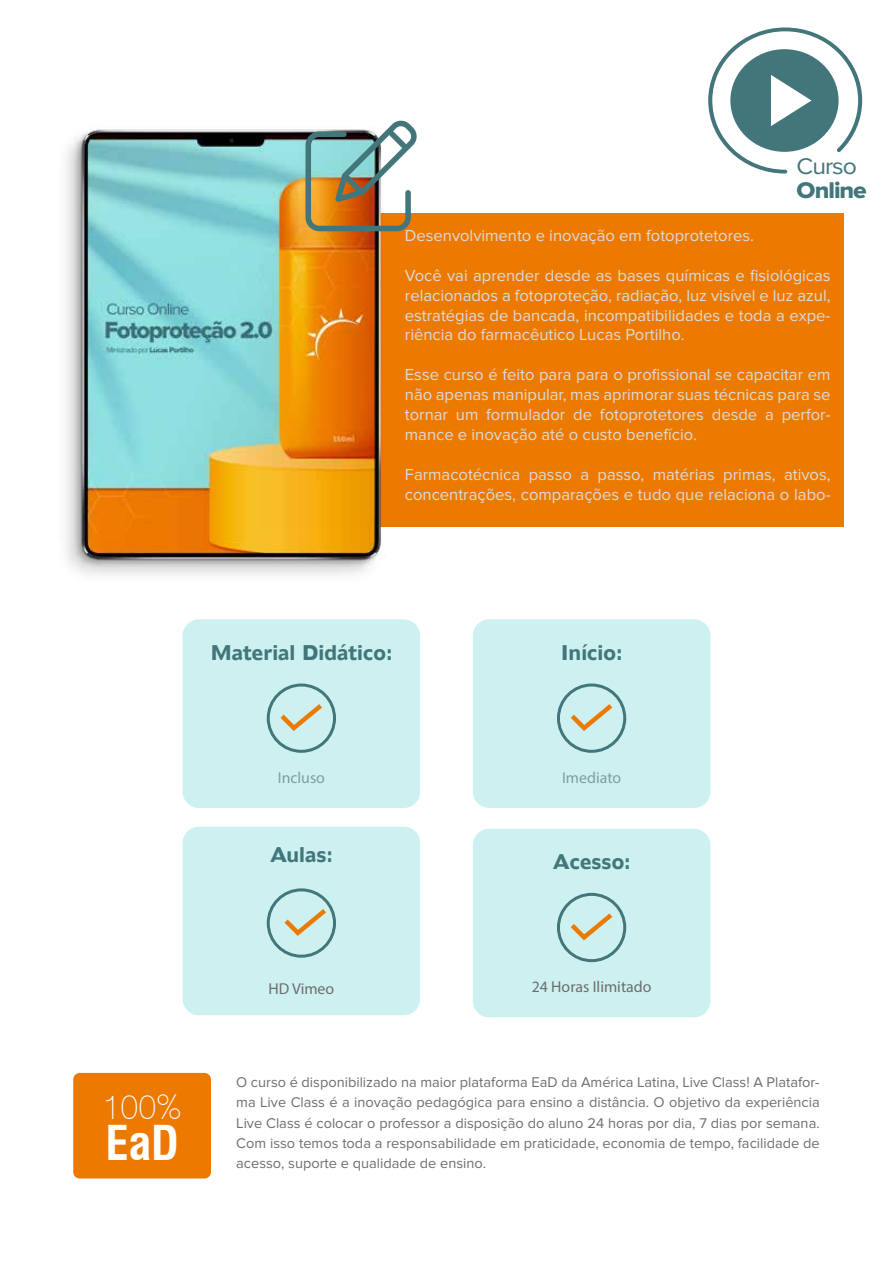
<style>
.page{position:relative;width:893px;height:1263px;background:#fff}
.page>*{position:absolute;margin:0;border:0;box-sizing:border-box;transform-origin:0 0}
.t1{font:700 condensed 46.8px "Swiss 721 BT";color:#fff}
.t2{font:100 34.35px "Swiss 721 BT";color:#fff}
.t3{font:23.55px "Proxima Nova Extrabld";letter-spacing:-.04em;color:#42767b;scale:1.05 1}
.t4{font:23.55px "Proxima Nova";letter-spacing:-.04em;color:#42767b;scale:1.05 1}
.t5{font:19.05px "Humanist 970 BT Bold C";letter-spacing:-.035em;color:#42767b;scale:.9 1}
.t6{font:16.65px/20px "Proxima Nova";color:#dbdbdc;text-align:justify}
.t7{font:15.9px "Myriad Pro";color:#6e6c6c}
.t8{font:14.55px/20.4px "Proxima Nova";color:#6d6e70;text-align:justify}
</style>
<div class="page">
<div style="left:183px;top:619px;width:237px;height:189px;background:#cdf1f1;border-radius:16px"></div>
<div style="left:473px;top:619px;width:237px;height:189px;background:#cdf1f1;border-radius:16px"></div>
<div style="left:267px;top:683px;width:69px;height:70px;border:3px solid #42767b;border-radius:50%"></div>
<svg style="left:280px;top:699px;width:47px;height:32px"></svg>
<div style="left:557px;top:683px;width:69px;height:70px;border:3px solid #42767b;border-radius:50%"></div>
<svg style="left:566px;top:699px;width:47px;height:32px"></svg>
<div style="left:473px;top:829px;width:237px;height:188px;background:#cdf1f1;border-radius:16px"></div>
<div style="left:557px;top:893px;width:69px;height:69px;border:3px solid #42767b;border-radius:50%"></div>
<svg style="left:570px;top:913px;width:43px;height:28px"></svg>
<div style="left:183px;top:827px;width:237px;height:188px;background:#cdf1f1;border-radius:16px"></div>
<div style="left:267px;top:888px;width:69px;height:70px;border:3px solid #42767b;border-radius:50%"></div>
<svg style="left:284px;top:904px;width:47px;height:35px"></svg>
<div style="left:73px;top:1073px;width:138px;height:105px;background:#ed7a00;border-radius:7px"></div>
<svg style="left:708px;top:27px;width:154px;height:147px"></svg>
<div style="left:261px;top:214px;width:583px;height:313px;background:#ed7a00"></div>
<img style="left:66px;top:129px;width:329px;height:446px">
<svg style="left:305px;top:120px;width:113px;height:111px"></svg>
<h3 class="t4" style="left:797px;top:152px;width:59px">Curso</h3>
<h3 class="t3" style="left:797px;top:176px;width:68px">Online</h3>
<p class="t6" style="left:405px;top:226px;width:351px">Desenvolvimento e inovação em fotoprotetores.</p>
<p class="t6" style="left:405px;top:265px;width:427px">Você vai aprender desde as bases químicas e fisiológicas relacionados a fotoproteção, radiação, luz visível e luz azul, estratégias de bancada, incompatibilidades e toda a expe&shy;riência do farmacêutico Lucas Portilho.</p>
<p class="t6" style="left:405px;top:365px;width:427px">Esse curso é feito para para o profissional se capacitar em não apenas manipular, mas aprimorar suas técnicas para se tornar um formulador de fotoprotetores desde a perfor&shy;mance e inovação até o custo benefício.</p>
<p class="t6" style="left:405px;top:464px;width:427px">Farmacotécnica passo a passo, matérias primas, ativos, concentrações, comparações e tudo que relaciona o labo-</p>
<p class="t5" style="left:211px;top:639px;width:204px">Material Didático:</p>
<p class="t5" style="left:561px;top:639px;width:70px">Início:</p>
<p class="t7" style="left:278px;top:767px;width:49px">Incluso</p>
<p class="t7" style="left:562px;top:767px;width:61px">Imediato</p>
<p class="t5" style="left:270px;top:842px;width:72px">Aulas:</p>
<p class="t5" style="left:553px;top:848px;width:89px">Acesso:</p>
<h2 class="t2" style="left:103px;top:1086px;width:80px">100%</h2>
<h1 class="t1" style="left:105px;top:1115px;width:75px">EaD</h1>
<p class="t7" style="left:268px;top:979px;width:67px">HD Vimeo</p>
<p class="t7" style="left:532px;top:977px;width:121px">24 Horas Ilimitado</p>
<p class="t8" style="left:236px;top:1072px;width:585px">O curso é disponibilizado na maior plataforma EaD da América Latina, Live Class! A Platafor&shy;ma Live Class é a inovação pedagógica para ensino a distância. O objetivo da experiência Live Class é colocar o professor a disposição do aluno 24 horas por dia, 7 dias por semana.<br>Com isso temos toda a responsabilidade em praticidade, economia de tempo, facilidade de acesso, suporte e qualidade de ensino.</p>
</div>
